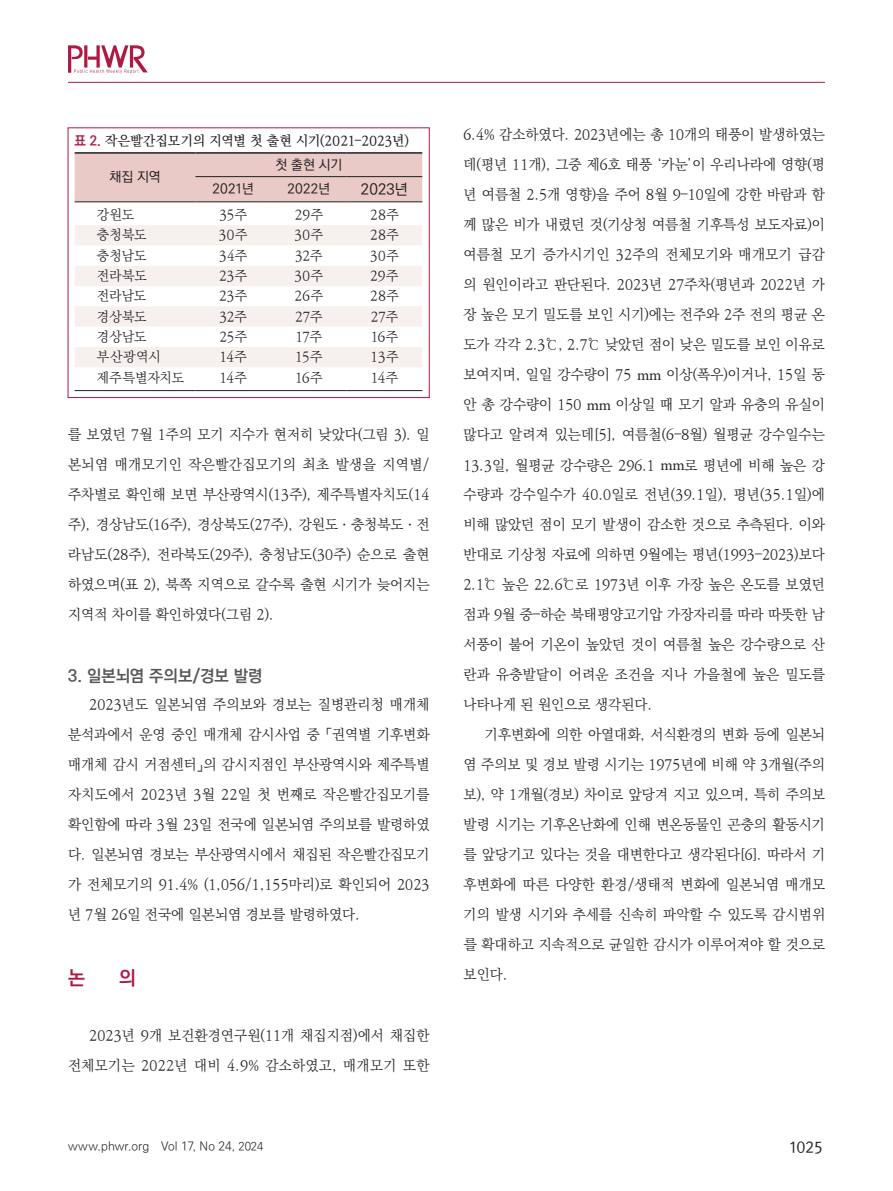
<style>
.page{position:relative;width:893px;height:1191px;background:#fff}
.page>*{position:absolute;margin:0;border:0;box-sizing:border-box;transform-origin:0 0}
.t1{font:700 19.5px "Ko Pub World Dotum";color:#ae1a42}
.t2{font:700 16.5px "Ko Pub World Dotum";color:#57585a}
.t3{font:500 15px "Ko Pub World Dotum";letter-spacing:.005em;color:#231f20}
.t4{font:15px "Rix M Go PM";color:#231f20}
.t5{font:300 14.25px/30px "Ko Pub World Batang";letter-spacing:.005em;color:#231f20;text-align:justify}
.t6{font:300 13.5px "Ko Pub World Batang";letter-spacing:.02em;color:#231f20}
.t7{font:500 13.5px "Ko Pub World Batang";letter-spacing:.005em;color:#231f20}
.t8{font:500 13.5px "Ko Pub World Dotum";letter-spacing:.005em;color:#231f20}
.t9{font:300 13.5px "Ko Pub World Batang";color:#231f20}
.t10{font:300 12px "Ko Pub World Dotum";letter-spacing:.005em;color:#231f20}
.s1{font-family:"Ko Pub World Dotum";font-weight:700;color:#ae1a42}
.s2{font-family:"Minion Pro";font-weight:400;font-size:15px}
.s3{font-size:11.25px}
</style>
<div class="page">
<hr style="left:68px;top:82px;width:757px;height:1px;background:#ae1a42">
<svg style="left:68px;top:45px;width:80px;height:28px"></svg>
<div style="left:75px;top:154px;width:347px;height:47px;background:#eacac6"></div>
<svg style="left:75px;top:225px;width:347px;height:142px;fill:#f8f0ef"></svg>
<hr style="left:195px;top:176px;width:76px;height:1px;background:#231f20">
<hr style="left:271px;top:176px;width:76px;height:1px;background:#231f20">
<hr style="left:347px;top:176px;width:75px;height:1px;background:#231f20">
<hr style="left:75px;top:152px;width:120px;height:2px;background:#231f20">
<hr style="left:195px;top:152px;width:76px;height:2px;background:#231f20">
<hr style="left:271px;top:152px;width:76px;height:2px;background:#231f20">
<hr style="left:347px;top:152px;width:75px;height:2px;background:#231f20">
<hr style="left:75px;top:201px;width:120px;height:1px;background:#231f20">
<hr style="left:195px;top:201px;width:76px;height:1px;background:#231f20">
<hr style="left:271px;top:201px;width:76px;height:1px;background:#231f20">
<hr style="left:347px;top:201px;width:75px;height:1px;background:#231f20">
<hr style="left:75px;top:390px;width:120px;height:1px;background:#231f20">
<hr style="left:195px;top:390px;width:76px;height:1px;background:#231f20">
<hr style="left:271px;top:390px;width:76px;height:1px;background:#231f20">
<hr style="left:347px;top:390px;width:75px;height:1px;background:#231f20">
<p class="t7" style="left:75px;top:131px;width:336px"><span class="s1">표 2.</span> 작은빨간집모기의 지역별 첫 출현 시기(2021–2023년)</p>
<p class="t8" style="left:109px;top:168px;width:53px">채집 지역</p>
<p class="t8" style="left:275px;top:155px;width:68px">첫 출현 시기</p>
<p class="t8" style="left:212px;top:180px;width:43px">2021년</p>
<p class="t8" style="left:288px;top:180px;width:44px">2022년</p>
<p class="t3" style="left:361px;top:179px;width:49px">2023년</p>
<p class="t6" style="left:97px;top:205px;width:39px">강원도</p>
<p class="t6" style="left:219px;top:205px;width:29px">35주</p>
<p class="t6" style="left:295px;top:205px;width:30px">29주</p>
<p class="t6" style="left:370px;top:205px;width:30px">28주</p>
<p class="t6" style="left:97px;top:225px;width:51px">충청북도</p>
<p class="t6" style="left:219px;top:225px;width:30px">30주</p>
<p class="t6" style="left:295px;top:225px;width:30px">30주</p>
<p class="t6" style="left:370px;top:225px;width:30px">28주</p>
<p class="t6" style="left:97px;top:245px;width:51px">충청남도</p>
<p class="t6" style="left:219px;top:245px;width:30px">34주</p>
<p class="t6" style="left:295px;top:245px;width:29px">32주</p>
<p class="t6" style="left:370px;top:245px;width:30px">30주</p>
<p class="t6" style="left:97px;top:266px;width:51px">전라북도</p>
<p class="t6" style="left:219px;top:266px;width:30px">23주</p>
<p class="t6" style="left:295px;top:266px;width:30px">30주</p>
<p class="t6" style="left:370px;top:266px;width:30px">29주</p>
<p class="t6" style="left:97px;top:286px;width:51px">전라남도</p>
<p class="t6" style="left:219px;top:286px;width:30px">23주</p>
<p class="t6" style="left:295px;top:286px;width:30px">26주</p>
<p class="t6" style="left:370px;top:286px;width:30px">28주</p>
<p class="t6" style="left:97px;top:306px;width:51px">경상북도</p>
<p class="t6" style="left:220px;top:306px;width:29px">32주</p>
<p class="t6" style="left:295px;top:306px;width:29px">27주</p>
<p class="t6" style="left:371px;top:306px;width:29px">27주</p>
<p class="t6" style="left:97px;top:327px;width:51px">경상남도</p>
<p class="t6" style="left:219px;top:327px;width:29px">25주</p>
<p class="t6" style="left:296px;top:327px;width:28px">17주</p>
<p class="t6" style="left:371px;top:327px;width:29px">16주</p>
<p class="t6" style="left:97px;top:347px;width:65px">부산광역시</p>
<p class="t6" style="left:220px;top:347px;width:29px">14주</p>
<p class="t6" style="left:295px;top:347px;width:29px">15주</p>
<p class="t6" style="left:371px;top:347px;width:29px">13주</p>
<p class="t9" style="left:97px;top:367px;width:89px">제주특별자치도</p>
<p class="t6" style="left:220px;top:367px;width:29px">14주</p>
<p class="t6" style="left:295px;top:367px;width:29px">16주</p>
<p class="t6" style="left:371px;top:367px;width:29px">14주</p>
<p class="t5" style="left:68px;top:420px;width:363px">를 보였던 7월 1주의 모기 지수가 현저히 낮았다(그림 3). 일 본뇌염 매개모기인 작은빨간집모기의 최초 발생을 지역별/ 주차별로 확인해 보면 부산광역시(13주), 제주특별자치도(14 주), 경상남도(16주), 경상북도(27주), 강원도ㆍ충청북도ㆍ전 라남도(28주), 전라북도(29주), 충청남도(30주) 순으로 출현 하였으며(표 2), 북쪽 지역으로 갈수록 출현 시기가 늦어지는 지역적 차이를 확인하였다(그림 2).</p>
<p class="t2" style="left:68px;top:664px;width:196px">3. 일본뇌염 주의보/경보 발령</p>
<p class="t5" style="left:68px;top:690px;width:363px;text-indent:21px">2023년도 일본뇌염 주의보와 경보는 질병관리청 매개체 분석과에서 운영 중인 매개체 감시사업 중 「권역별 기후변화 매개체 감시 거점센터」의 감시지점인 부산광역시와 제주특별 자치도에서 2023년 3월 22일 첫 번째로 작은빨간집모기를 확인함에 따라 3월 23일 전국에 일본뇌염 주의보를 발령하였 다. 일본뇌염 경보는 부산광역시에서 채집된 작은빨간집모기 가 전체모기의 91.4% (1,056/1,155마리)로 확인되어 2023 년 7월 26일 전국에 일본뇌염 경보를 발령하였다.</p>
<h1 class="t1" style="left:68px;top:963px;width:19px">논</h1>
<h1 class="t1" style="left:119px;top:963px;width:19px">의</h1>
<p class="t5" style="left:68px;top:1020px;width:363px;text-align:right">2023년 9개 보건환경연구원(11개 채집지점)에서 채집한 전체모기는 2022년 대비 4.9% 감소하였고, 매개모기 또한</p>
<p class="t5" style="left:463px;top:120px;width:363px">6.4% 감소하였다. 2023년에는 총 10개의 태풍이 발생하였는 데(평년 11개), 그중 제6호 태풍 ‘카눈’이 우리나라에 영향(평 년 여름철 2.5개 영향)을 주어 8월 9–10일에 강한 바람과 함 께 많은 비가 내렸던 것(기상청 여름철 기후특성 보도자료)이 여름철 모기 증가시기인 32주의 전체모기와 매개모기 급감 의 원인이라고 판단된다. 2023년 27주차(평년과 2022년 가 장 높은 모기 밀도를 보인 시기)에는 전주와 2주 전의 평균 온 도가 각각 2.3℃, 2.7℃ 낮았던 점이 낮은 밀도를 보인 이유로 보여지며, 일일 강수량이 75 <span class="s2">mm</span> 이상(폭우)이거나, 15일 동 안 총 강수량이 150 <span class="s2">mm</span> 이상일 때 모기 알과 유충의 유실이 많다고 알려져 있는데[5], 여름철(6–8월) 월평균 강수일수는 13.3일, 월평균 강수량은 296.1 <span class="s2">mm</span>로 평년에 비해 높은 강 수량과 강수일수가 40.0일로 전년(39.1일), 평년(35.1일)에 비해 많았던 점이 모기 발생이 감소한 것으로 추측된다. 이와 반대로 기상청 자료에 의하면 9월에는 평년(1993–2023)보다 2.1℃ 높은 22.6℃로 1973년 이후 가장 높은 온도를 보였던 점과 9월 중–하순 북태평양고기압 가장자리를 따라 따뜻한 남 서풍이 불어 기온이 높았던 것이 여름철 높은 강수량으로 산 란과 유충발달이 어려운 조건을 지나 가을철에 높은 밀도를 나타나게 된 원인으로 생각된다.</p>
<p class="t5" style="left:464px;top:720px;width:363px;text-indent:21px">기후변화에 의한 아열대화, 서식환경의 변화 등에 일본뇌 염 주의보 및 경보 발령 시기는 1975년에 비해 약 3개월(주의 보), 약 1개월(경보) 차이로 앞당겨 지고 있으며, 특히 주의보 발령 시기는 기후온난화에 인해 변온동물인 곤충의 활동시기 를 앞당기고 있다는 것을 대변한다고 생각된다[6]. 따라서 기 후변화에 따른 다양한 환경/생태적 변화에 일본뇌염 매개모 기의 발생 시기와 추세를 신속히 파악할 수 있도록 감시범위 를 확대하고 지속적으로 균일한 감시가 이루어져야 할 것으로 보인다.</p>
<p class="t10" style="left:68px;top:1137px;width:197px">www.phwr.org Vol 17<span class="s3">,</span> No 24<span class="s3">, 2024</span></p>
<p class="t4" style="left:789px;top:1139px;width:36px">1025</p>
</div>
